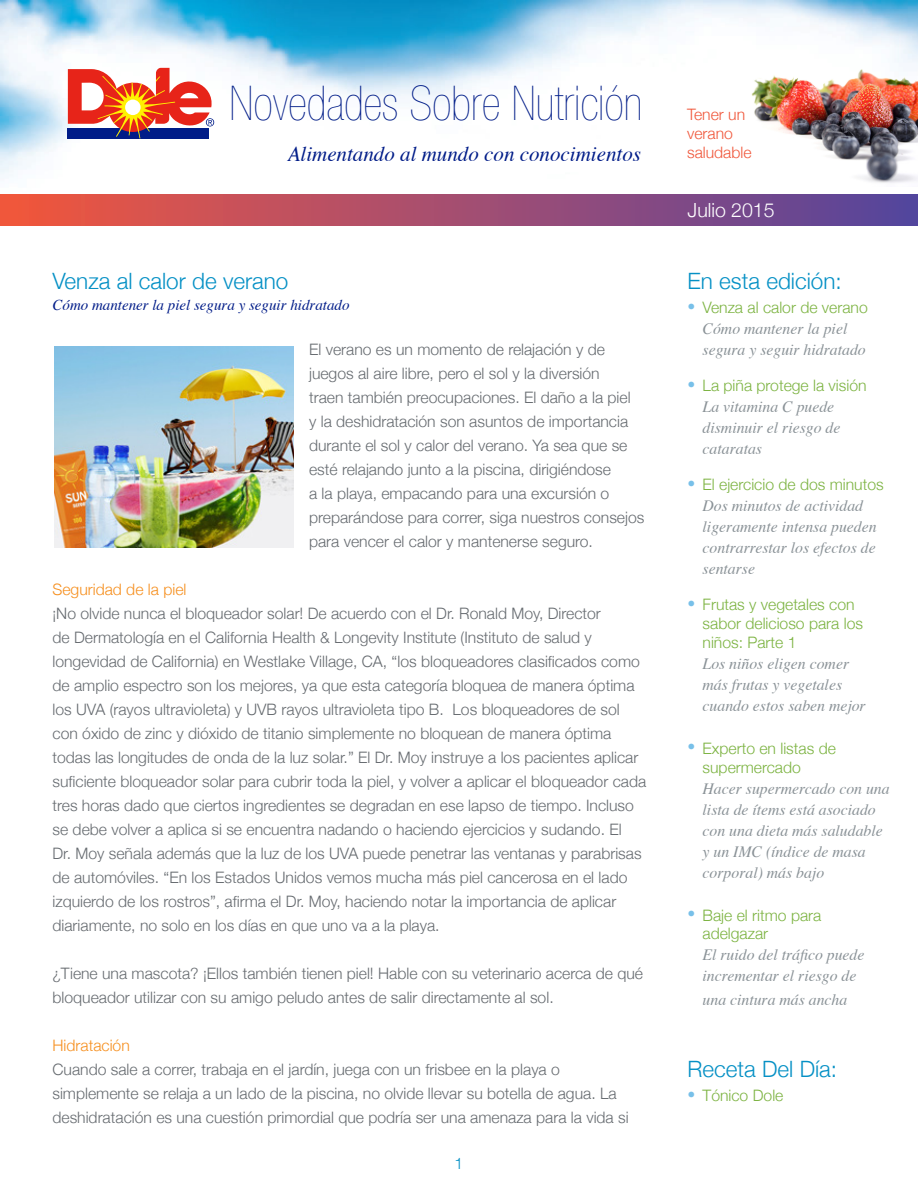
<style>
.page{position:relative;width:918px;height:1188px;background:#fff}
.page>*{position:absolute;margin:0;border:0;box-sizing:border-box;transform-origin:0 0}
.t1{font:900 condensed 48px "Helvetica Neue";color:#001c88}
.t2{font:300 22.5px "Helvetica Neue";color:#0590c5}
.t3{font:italic 21px "Times";color:#001c88}
.t4{font:300 19.5px "Helvetica Neue";color:#fff}
.t5{font:300 15.75px/24px "Helvetica Neue";color:#666b70}
.In-This-Issue_Sub{font:italic 15.75px/21px "Times";color:#8a9297}
.In-THis-Issue-Title{font:300 15.75px/18.9px "Helvetica Neue";color:#7cb341}
.In-THis-Issue-Title-2{font:italic 15.75px/21px "Times";color:#8a9297}
.t6{font:300 15.75px "Helvetica Neue";color:#f68f1e}
.In-THis-Issue-Title-3{font:300 15.75px/18.9px "Helvetica Neue";color:#f0573b}
.Main_Text_Body{font:300 15.75px "Helvetica Neue";color:#0590c5}
.t7{font:italic 15px "Times";color:#001c88}
.s1{color:#78c0e9}
</style>
<div class="page">
<img style="left:0;top:0;width:918px;height:178px">
<svg style="left:68px;top:68px;width:147px;height:70px"></svg>
<div style="left:125px;top:100px;width:16px;height:15px;background:#fff;border-radius:50%"></div>
<div style="left:211px;top:145px;width:430px;height:27px;background:#fff"></div>
<img style="left:54px;top:347px;width:239px;height:200px">
<img style="left:684px;top:3px;width:234px;height:180px">
<div style="left:0;top:194px;width:918px;height:32px;background:linear-gradient(to right,#f2563f,#55459f)"></div>
<p class="t1" style="left:230px;top:77px;width:415px">Novedades Sobre Nutrición</p>
<p class="t3" style="left:288px;top:135px;width:355px">Alimentando al mundo con conocimientos</p>
<p class="t2" style="left:52px;top:263px;width:237px">Venza al calor de verano</p>
<p class="t7" style="left:52px;top:292px;width:299px">Cómo mantener la piel segura y seguir hidratado</p>
<p class="t5" style="left:309px;top:336px;width:337px">El verano es un momento de relajación y de juegos al aire libre, pero el sol y la diversión<br>traen también preocupaciones. El daño a la piel<br>y la deshidratación son asuntos de importancia durante el sol y calor del verano. Ya sea que se esté relajando junto a la piscina, dirigiéndose<br>a la playa, empacando para una excursión o preparándose para correr, siga nuestros consejos para vencer el calor y mantenerse seguro.</p>
<p class="t6" style="left:52px;top:576px;width:135px">Seguridad de la piel</p>
<p class="t5" style="left:52px;top:600px;width:595px">¡No olvide nunca el bloqueador solar! De acuerdo con el Dr. Ronald Moy, Director<br>de Dermatología en el California Health &amp; Longevity Institute (Instituto de salud y longevidad de California) en Westlake Village, CA, “los bloqueadores clasificados como de amplio espectro son los mejores, ya que esta categoría bloquea de manera óptima los UVA (rayos ultravioleta) y UVB rayos ultravioleta tipo B. Los bloqueadores de sol con óxido de zinc y dióxido de titanio simplemente no bloquean de manera óptima todas las longitudes de onda de la luz solar.” El Dr. Moy instruye a los pacientes aplicar suficiente bloqueador solar para cubrir toda la piel, y volver a aplicar el bloqueador cada tres horas dado que ciertos ingredientes se degradan en ese lapso de tiempo. Incluso se debe volver a aplica si se encuentra nadando o haciendo ejercicios y sudando. El<br>Dr. Moy señala además que la luz de los UVA puede penetrar las ventanas y parabrisas de automóviles. “En los Estados Unidos vemos mucha más piel cancerosa en el lado izquierdo de los rostros”, afirma el Dr. Moy, haciendo notar la importancia de aplicar diariamente, no solo en los días en que uno va a la playa.</p>
<p class="t5" style="left:52px;top:960px;width:592px">¿Tiene una mascota? ¡Ellos también tienen piel! Hable con su veterinario acerca de qué bloqueador utilizar con su amigo peludo antes de salir directamente al sol.</p>
<p class="t6" style="left:52px;top:1032px;width:79px">Hidratación</p>
<p class="t5" style="left:52px;top:1056px;width:578px">Cuando sale a correr, trabaja en el jardín, juega con un frisbee en la playa o simplemente se relaja a un lado de la piscina, no olvide llevar su botella de agua. La deshidratación es una cuestión primordial que podría ser una amenaza para la vida si</p>
<p class="Main_Text_Body" style="left:455px;top:1151px;width:10px">1</p>
<p class="In-THis-Issue-Title-3" style="left:687px;top:104px;width:66px">Tener un verano saludable</p>
<p class="t4" style="left:688px;top:194px;width:89px">Julio 2015</p>
<p class="t2" style="left:688px;top:263px;width:156px">En esta edición:</p>
<p class="In-THis-Issue-Title" style="left:688px;top:297px;width:182px"><span class="s1">•</span> Venza al calor de verano</p>
<p class="In-THis-Issue-Title-2" style="left:703px;top:317px;width:165px">Cómo mantener la piel segura y seguir hidratado</p>
<p class="In-THis-Issue-Title" style="left:688px;top:375px;width:180px"><span class="s1">•</span> La piña protege la visión</p>
<p class="In-This-Issue_Sub" style="left:703px;top:395px;width:139px">La vitamina C puede disminuir el riesgo de cataratas</p>
<p class="In-THis-Issue-Title" style="left:688px;top:474px;width:198px"><span class="s1">•</span> El ejercicio de dos minutos</p>
<p class="In-This-Issue_Sub" style="left:703px;top:494px;width:176px">Dos minutos de actividad ligeramente intensa pueden contrarrestar los efectos de sentarse</p>
<p class="In-THis-Issue-Title" style="left:703px;top:594px;width:162px;text-indent:-15px"><span class="s1">•</span> Frutas y vegetales con sabor delicioso para los niños: Parte 1</p>
<p class="In-This-Issue_Sub" style="left:703px;top:652px;width:165px">Los niños eligen comer más frutas y vegetales cuando estos saben mejor</p>
<p class="In-THis-Issue-Title" style="left:703px;top:738px;width:135px;text-indent:-15px"><span class="s1">•</span> Experto en listas de supermercado</p>
<p class="In-This-Issue_Sub" style="left:703px;top:777px;width:189px">Hacer supermercado con una lista de ítems está asociado con una dieta más saludable y un IMC (índice de masa corporal) más bajo</p>
<p class="In-THis-Issue-Title" style="left:703px;top:904px;width:120px;text-indent:-15px"><span class="s1">•</span> Baje el ritmo para adelgazar</p>
<p class="In-This-Issue_Sub" style="left:703px;top:944px;width:163px">El ruido del tráfico puede incrementar el riesgo de</p>
<p class="In-This-Issue_Sub" style="left:703px;top:989px;width:146px">una cintura más ancha</p>
<p class="t2" style="left:688px;top:1051px;width:151px">Receta Del Día:</p>
<p class="In-THis-Issue-Title" style="left:688px;top:1085px;width:97px"><span class="s1">•</span> Tónico Dole</p>
</div>
